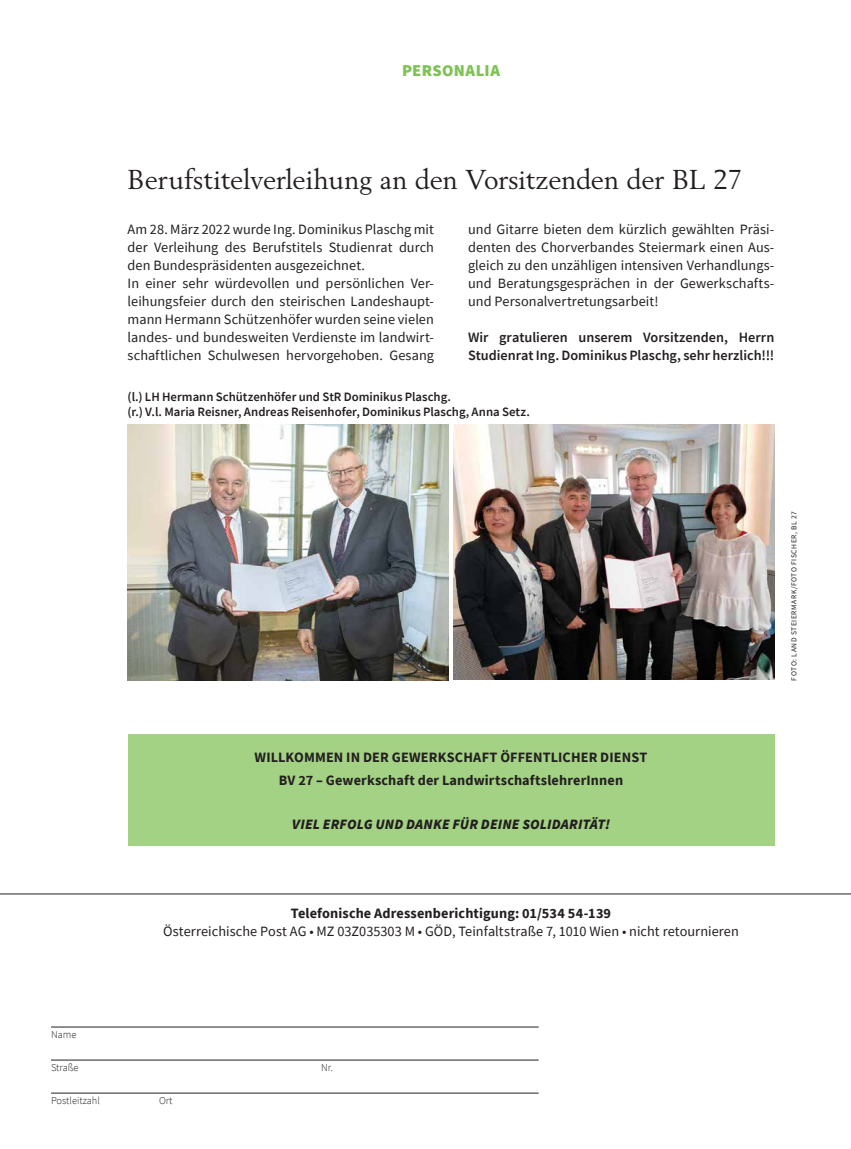
<style>
.page{position:relative;width:851px;height:1149px;background:#fff}
.page>*{position:absolute;margin:0;border:0;box-sizing:border-box;transform-origin:0 0}
.t1{font:27px "Berling";color:#231f20}
.t2{font:900 16.5px "Source Sans Pro";letter-spacing:.02em;color:#7cc352}
.t3{font:14.25px/18px "Source Sans Pro";letter-spacing:.005em;color:#231f20}
.t4{font:700 14.25px/22.2px "Source Sans Pro";letter-spacing:.01em;color:#231f20;text-align:center}
.t5{font:600 14.25px/18px "Source Sans Pro";color:#231f20}
.t6{font:italic 900 14.25px "Source Sans Pro";letter-spacing:.01em;color:#231f20}
.t7{font:600 12.75px/15px "Source Sans Pro";color:#231f20}
.t8{font:300 10.5px "Source Sans Pro";color:#231f20}
.t9{font:7.5px "Source Sans Pro";letter-spacing:.07em;color:#231f20}
</style>
<div class="page">
<svg style="left:0;top:893px;width:850px;height:201px"></svg>
<hr style="left:51px;top:1026px;width:487px;height:1px;background:#231f20">
<hr style="left:51px;top:1059px;width:487px;height:1px;background:#231f20">
<hr style="left:51px;top:1092px;width:487px;height:1px;background:#231f20">
<div style="left:128px;top:734px;width:646px;height:112px;background:#a4d284"></div>
<img style="left:128px;top:424px;width:321px;height:256px">
<img style="left:453px;top:424px;width:321px;height:255px">
<p class="t2" style="left:402px;top:59px;width:99px">PERSONALIA</p>
<h1 class="t1" style="left:128px;top:163px;width:616px">Berufstitelverleihung an den Vorsitzenden der BL 27</h1>
<p class="t3" style="left:128px;top:220px;width:308px">Am 28. März 2022 wurde Ing. Dominikus Plaschg mit der Verleihung des Berufstitels Studienrat durch den Bundespräsidenten ausgezeichnet.<br>In einer sehr würdevollen und persönlichen Ver&shy;leihungsfeier durch den steirischen Landeshaupt&shy;mann Hermann Schützenhöfer wurden seine vielen landes- und bundesweiten Verdienste im landwirt&shy;schaftlichen Schulwesen hervorgehoben. Gesang</p>
<p class="t3" style="left:468px;top:220px;width:308px;text-align:justify">und Gitarre bieten dem kürzlich gewählten Präsi&shy;denten des Chorverbandes Steiermark einen Aus&shy;gleich zu den unzähligen intensiven Verhandlungs&shy;und Beratungsgesprächen in der Gewerkschafts&shy;und Personalvertretungsarbeit!</p>
<p class="t5" style="left:468px;top:328px;width:308px">Wir gratulieren unserem Vorsitzenden, Herrn<br>Studienrat Ing. Dominikus Plaschg, sehr herzlich!!!</p>
<p class="t7" style="left:128px;top:388px;width:403px">(l.) LH Hermann Schützenhöfer und StR Dominikus Plaschg.<br>(r.) V.l. Maria Reisner, Andreas Reisenhofer, Dominikus Plaschg, Anna Setz.</p>
<p class="t4" style="left:254px;top:746px;width:394px">WILLKOMMEN IN DER GEWERKSCHAFT ÖFFENTLICHER DIENST<br>BV 27 – Gewerkschaft der LandwirtschaftslehrerInnen</p>
<p class="t6" style="left:292px;top:814px;width:320px">VIEL ERFOLG UND DANKE FÜR DEINE SOLIDARITÄT!</p>
<p class="t4" style="left:291px;top:901px;width:322px">Telefonische Adressenberichtigung: 01/534 54-139</p>
<p class="t3" style="left:163px;top:922px;width:577px">Österreichische Post AG • MZ 03Z035303 M • GÖD, Teinfaltstraße 7, 1010 Wien • nicht retournieren</p>
<p class="t8" style="left:51px;top:1027px;width:27px">Name</p>
<p class="t8" style="left:51px;top:1060px;width:29px">Straße</p>
<p class="t8" style="left:321px;top:1060px;width:13px">Nr.</p>
<p class="t8" style="left:51px;top:1093px;width:50px">Postleitzahl</p>
<p class="t8" style="left:159px;top:1093px;width:15px">Ort</p>
<p class="t9" style="left:789px;top:680px;width:171px;rotate:-90deg">FOTO: LAND STEIERMARK/FOTO FISCHER, BL 27</p>
</div>
